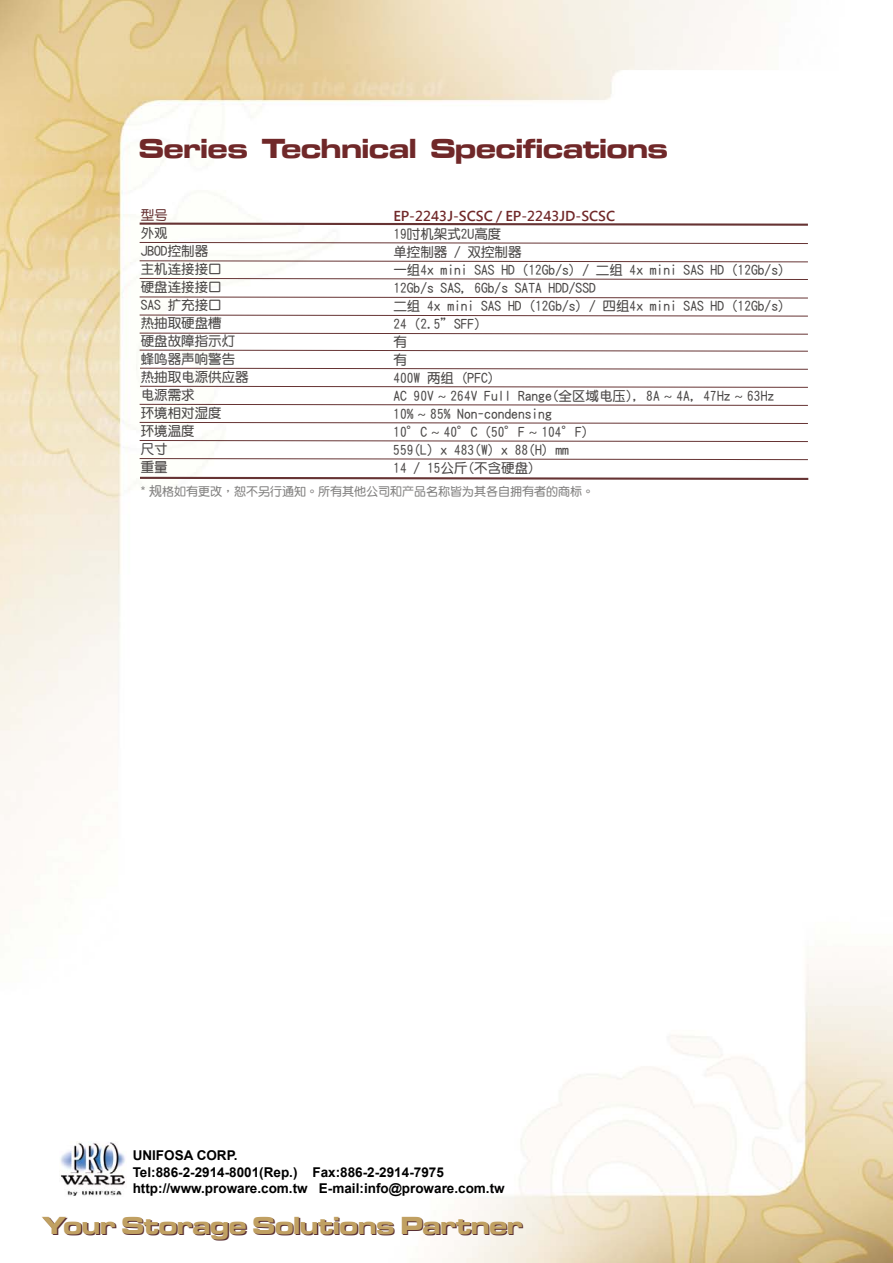
<style>
.page{position:relative;width:893px;height:1263px;background:#fff}
.page>*{position:absolute;margin:0;border:0;box-sizing:border-box;transform-origin:0 0}
.t1{font:28.5px "Microgramma D Bold Exte";color:#702829}
.t2{font:25.5px "Microgramma D Bold Exte";color:#592f34}
.t3{font:13.5px/18px "DF Yuan W7 GB5";color:#4c4948}
.t4{font:700 13.5px/16.2px "Arial";color:#000}
.t5{font:700 13.5px "Microsoft Jheng Hei";color:#702829}
.t6{font:13.5px "DF Yuan W7 GB5";color:#633}
.t7{font:12px "DF Yuan W7 GB5";color:#838281}
.s1{font-family:"Arial"}
.s2{font-size:13.5px}
.s3{font-family:"Microsoft Jheng Hei"}
</style>
<div class="page">
<img style="left:0;top:0;width:893px;height:1263px">
<svg style="left:137px;top:221px;width:673px;height:6px"></svg>
<svg style="left:139px;top:242px;width:670px;height:2px"></svg>
<svg style="left:139px;top:260px;width:670px;height:3px"></svg>
<svg style="left:139px;top:296px;width:670px;height:3px"></svg>
<svg style="left:139px;top:314px;width:670px;height:3px"></svg>
<svg style="left:139px;top:332px;width:670px;height:3px"></svg>
<svg style="left:139px;top:349px;width:670px;height:3px"></svg>
<svg style="left:139px;top:367px;width:670px;height:3px"></svg>
<svg style="left:139px;top:385px;width:670px;height:3px"></svg>
<svg style="left:139px;top:403px;width:670px;height:3px"></svg>
<svg style="left:139px;top:422px;width:670px;height:2px"></svg>
<svg style="left:139px;top:440px;width:670px;height:2px"></svg>
<svg style="left:139px;top:458px;width:670px;height:2px"></svg>
<svg style="left:138px;top:476px;width:672px;height:5px"></svg>
<svg style="left:139px;top:278px;width:670px;height:2px"></svg>
<img style="left:60px;top:1142px;width:66px;height:55px">
<h1 class="t1" style="left:139px;top:129px;width:530px">Series Technical Specifications</h1>
<p class="t6" style="left:141px;top:208px;width:28px">型號</p>
<p class="t3" style="left:141px;top:224px;width:110px">外觀<br>JBOD控制器<br>主機連接接口<br>硬盤連接接口<br>SAS 擴充接口<br>熱抽取硬盤槽<br>硬盤故障指示燈蜂鳴器聲響警告熱抽取電源供應器電源需求<br>環境相對濕度<br>環境溫度<br>尺寸<br>重量</p>
<p class="t7" style="left:141px;top:485px;width:455px"><span class="s1">*</span> <span class="s2">規</span>格如有更改，恕不另行通知。所有其他公司和產品名稱皆為其各自擁有者的商標。</p>
<p class="t5" style="left:393px;top:208px;width:223px">EP-2243J-SCSC / EP-2243JD-SCSC</p>
<p class="t3" style="left:393px;top:225px;width:393px">19吋機架式2U高度<br>單控制器 / 雙控制器<br>一組4x mini SAS HD (12Gb/s) / 二組 4x mini SAS HD (12Gb/s)<br>12Gb/s SAS, 6Gb/s SATA HDD/SSD<br>二組 4x mini SAS HD (12Gb/s) / 四組4x mini SAS HD (12Gb/s)<br>24 (2.5”SFF)<br>有<br>有<br>400W 兩組 (PFC)<br>AC 90V <span class="s3">~</span> 264V Full Range(全區域電壓), 8A <span class="s3">~</span> 4A, 47Hz <span class="s3">~</span> 63Hz<br>10% <span class="s3">~</span> 85% Non-condensing<br>10°C <span class="s3">~</span> 40°C (50°F <span class="s3">~</span> 104°F)<br>559(L) x 483(W) x 88(H) mm<br>14 / 15公斤(不含硬盤)</p>
<p class="t4" style="left:133px;top:1148px;width:373px">UNIFOSA CORP.<br>Tel:886-2-2914-8001(Rep.) Fax:886-2-2914-7975 http://www.proware.com.tw E-mail:info@proware.com.tw</p>
<h2 class="t2" style="left:44px;top:1209px;width:481px">Your Storage Solutions Partner</h2>
</div>
